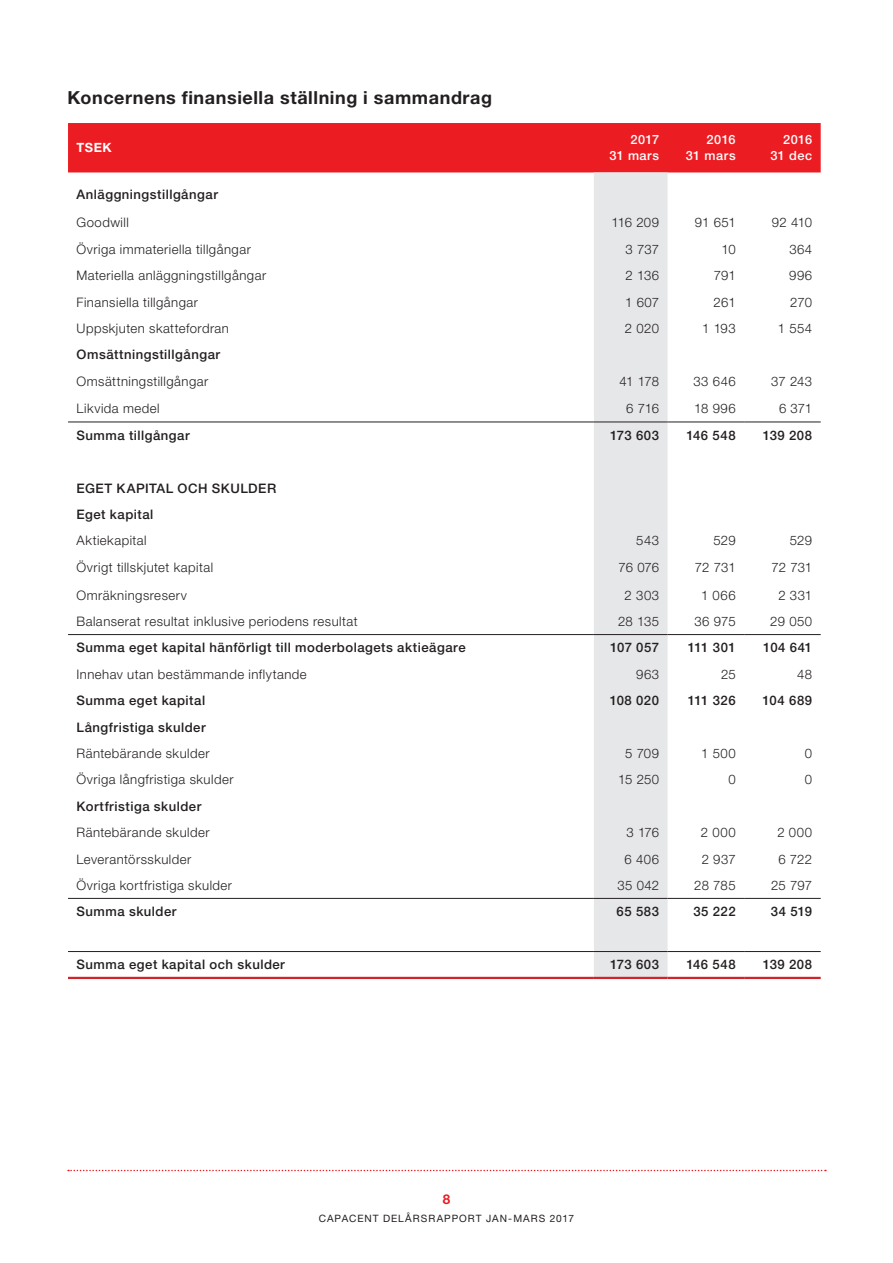
<style>
.page{position:relative;width:893px;height:1263px;background:#fff}
.page>*{position:absolute;margin:0;border:0;box-sizing:border-box;transform-origin:0 0}
.t1{font:700 18px "Helvetica Neue LT Std";letter-spacing:.03em;color:#231f20}
.t2{font:700 13.5px "Helvetica Neue LT Std";color:#eb1d23}
.Table_body_text{font:300 13.2px "Helvetica Neue LT Std";letter-spacing:.035em;color:#231f20}
.Table_body_text_bold{font:500 13.2px "Helvetica Neue LT Std";letter-spacing:.04em;color:#231f20}
.Table_body_text-2{font:500 13.2px "Helvetica Neue LT Std";letter-spacing:.04em;color:#231f20}
.Table_body_text-3{font:500 12.75px/15.8px "Helvetica Neue LT Std";letter-spacing:.04em;color:#fff;text-align:right}
.Table_body_text-4{font:700 12.75px "Helvetica Neue LT Std";color:#fff}
.t3{font:10.2px "Helvetica Neue LT Std";letter-spacing:.1em;color:#231f20}
</style>
<div class="page">
<svg style="left:68px;top:1170px;width:758px;height:1px"></svg>
<div style="left:68px;top:123px;width:753px;height:49px;background:#eb1d23"></div>
<div style="left:594px;top:172px;width:74px;height:805px;background:#e6e7e9"></div>
<hr style="left:68px;top:422px;width:526px;height:1px;background:#231f20">
<hr style="left:594px;top:422px;width:74px;height:1px;background:#231f20">
<hr style="left:668px;top:422px;width:76px;height:1px;background:#231f20">
<hr style="left:744px;top:422px;width:77px;height:1px;background:#231f20">
<hr style="left:68px;top:634px;width:526px;height:1px;background:#231f20">
<hr style="left:594px;top:634px;width:74px;height:1px;background:#231f20">
<hr style="left:668px;top:634px;width:76px;height:1px;background:#231f20">
<hr style="left:744px;top:634px;width:77px;height:1px;background:#231f20">
<hr style="left:68px;top:951px;width:526px;height:1px;background:#231f20">
<hr style="left:594px;top:951px;width:74px;height:1px;background:#231f20">
<hr style="left:668px;top:951px;width:76px;height:1px;background:#231f20">
<hr style="left:744px;top:951px;width:77px;height:1px;background:#231f20">
<hr style="left:68px;top:977px;width:526px;height:2px;background:#d1232a">
<hr style="left:594px;top:977px;width:74px;height:2px;background:#d1232a">
<hr style="left:668px;top:977px;width:76px;height:2px;background:#d1232a">
<hr style="left:744px;top:977px;width:77px;height:2px;background:#d1232a">
<hr style="left:68px;top:898px;width:526px;height:1px;background:#231f20">
<hr style="left:594px;top:898px;width:74px;height:1px;background:#231f20">
<hr style="left:668px;top:898px;width:76px;height:1px;background:#231f20">
<hr style="left:744px;top:898px;width:77px;height:1px;background:#231f20">
<p class="t1" style="left:68px;top:86px;width:426px">Koncernens finansiella ställning i sammandrag</p>
<p class="Table_body_text-4" style="left:77px;top:140px;width:37px">TSEK</p>
<p class="Table_body_text-3" style="left:630px;top:132px;width:30px">2017</p>
<p class="Table_body_text-3" style="left:609px;top:148px;width:51px">31 mars</p>
<p class="Table_body_text-3" style="left:707px;top:132px;width:31px">2016</p>
<p class="Table_body_text-3" style="left:686px;top:148px;width:51px">31 mars</p>
<p class="Table_body_text-3" style="left:770px;top:132px;width:43px">2016<br>31 dec</p>
<p class="Table_body_text_bold" style="left:77px;top:186px;width:143px">Anläggningstillgångar</p>
<p class="Table_body_text" style="left:77px;top:215px;width:54px">Goodwill</p>
<p class="Table_body_text" style="left:612px;top:215px;width:49px">116 209</p>
<p class="Table_body_text" style="left:695px;top:215px;width:42px">91 651</p>
<p class="Table_body_text" style="left:772px;top:215px;width:42px">92 410</p>
<p class="Table_body_text" style="left:77px;top:241px;width:176px">Övriga immateriella tillgångar</p>
<p class="Table_body_text" style="left:626px;top:241px;width:35px">3 737</p>
<p class="Table_body_text" style="left:721px;top:241px;width:16px">10</p>
<p class="Table_body_text" style="left:789px;top:241px;width:24px">364</p>
<p class="Table_body_text" style="left:77px;top:267px;width:191px">Materiella anläggningstillgångar</p>
<p class="Table_body_text" style="left:625px;top:267px;width:35px">2 136</p>
<p class="Table_body_text" style="left:714px;top:267px;width:23px">791</p>
<p class="Table_body_text" style="left:789px;top:267px;width:24px">996</p>
<p class="Table_body_text" style="left:77px;top:294px;width:123px">Finansiella tillgångar</p>
<p class="Table_body_text" style="left:625px;top:294px;width:36px">1 607</p>
<p class="Table_body_text" style="left:713px;top:294px;width:24px">261</p>
<p class="Table_body_text" style="left:790px;top:294px;width:23px">270</p>
<p class="Table_body_text" style="left:77px;top:320px;width:154px">Uppskjuten skattefordran</p>
<p class="Table_body_text" style="left:625px;top:320px;width:36px">2 020</p>
<p class="Table_body_text" style="left:702px;top:320px;width:35px">1 193</p>
<p class="Table_body_text" style="left:778px;top:320px;width:36px">1 554</p>
<p class="Table_body_text_bold" style="left:77px;top:347px;width:145px">Omsättningstillgångar</p>
<p class="Table_body_text" style="left:77px;top:373px;width:133px">Omsättningstillgångar</p>
<p class="Table_body_text" style="left:620px;top:373px;width:41px">41 178</p>
<p class="Table_body_text" style="left:693px;top:373px;width:44px">33 646</p>
<p class="Table_body_text" style="left:771px;top:373px;width:43px">37 243</p>
<p class="Table_body_text" style="left:77px;top:401px;width:85px">Likvida medel</p>
<p class="Table_body_text" style="left:626px;top:401px;width:34px">6 716</p>
<p class="Table_body_text" style="left:694px;top:401px;width:43px">18 996</p>
<p class="Table_body_text" style="left:779px;top:401px;width:35px">6 371</p>
<p class="Table_body_text_bold" style="left:77px;top:427px;width:115px">Summa tillgångar</p>
<p class="Table_body_text_bold" style="left:610px;top:427px;width:51px">173 603</p>
<p class="Table_body_text_bold" style="left:686px;top:427px;width:51px">146 548</p>
<p class="Table_body_text_bold" style="left:763px;top:427px;width:51px">139 208</p>
<p class="Table_body_text-2" style="left:77px;top:480px;width:201px">EGET KAPITAL OCH SKULDER</p>
<p class="Table_body_text_bold" style="left:77px;top:506px;width:78px">Eget kapital</p>
<p class="Table_body_text" style="left:77px;top:533px;width:72px">Aktiekapital</p>
<p class="Table_body_text" style="left:636px;top:533px;width:24px">543</p>
<p class="Table_body_text" style="left:713px;top:533px;width:24px">529</p>
<p class="Table_body_text" style="left:790px;top:533px;width:24px">529</p>
<p class="Table_body_text" style="left:77px;top:559px;width:138px">Övrigt tillskjutet kapital</p>
<p class="Table_body_text" style="left:618px;top:559px;width:42px">76 076</p>
<p class="Table_body_text" style="left:695px;top:559px;width:42px">72 731</p>
<p class="Table_body_text" style="left:771px;top:559px;width:42px">72 731</p>
<p class="Table_body_text" style="left:77px;top:587px;width:112px">Omräkningsreserv</p>
<p class="Table_body_text" style="left:625px;top:587px;width:36px">2 303</p>
<p class="Table_body_text" style="left:701px;top:587px;width:36px">1 066</p>
<p class="Table_body_text" style="left:778px;top:587px;width:35px">2 331</p>
<p class="Table_body_text" style="left:77px;top:613px;width:283px">Balanserat resultat inklusive periodens resultat</p>
<p class="Table_body_text" style="left:618px;top:613px;width:42px">28 135</p>
<p class="Table_body_text" style="left:694px;top:613px;width:43px">36 975</p>
<p class="Table_body_text" style="left:770px;top:613px;width:43px">29 050</p>
<p class="Table_body_text_bold" style="left:77px;top:640px;width:391px">Summa eget kapital hänförligt till moderbolagets aktieägare</p>
<p class="Table_body_text_bold" style="left:610px;top:640px;width:51px">107 057</p>
<p class="Table_body_text_bold" style="left:688px;top:640px;width:49px">111 301</p>
<p class="Table_body_text_bold" style="left:763px;top:640px;width:50px">104 641</p>
<p class="Table_body_text" style="left:77px;top:666px;width:232px">Innehav utan bestämmande inflytande</p>
<p class="Table_body_text" style="left:636px;top:666px;width:24px">963</p>
<p class="Table_body_text" style="left:721px;top:666px;width:16px">25</p>
<p class="Table_body_text" style="left:797px;top:666px;width:17px">48</p>
<p class="Table_body_text_bold" style="left:77px;top:693px;width:130px">Summa eget kapital</p>
<p class="Table_body_text_bold" style="left:610px;top:693px;width:51px">108 020</p>
<p class="Table_body_text_bold" style="left:688px;top:693px;width:49px">111 326</p>
<p class="Table_body_text_bold" style="left:762px;top:693px;width:51px">104 689</p>
<p class="Table_body_text_bold" style="left:77px;top:719px;width:131px">Långfristiga skulder</p>
<p class="Table_body_text" style="left:77px;top:745px;width:135px">Räntebärande skulder</p>
<p class="Table_body_text" style="left:625px;top:745px;width:36px">5 709</p>
<p class="Table_body_text" style="left:701px;top:745px;width:36px">1 500</p>
<p class="Table_body_text" style="left:805px;top:745px;width:9px">0</p>
<p class="Table_body_text" style="left:77px;top:772px;width:159px">Övriga långfristiga skulder</p>
<p class="Table_body_text" style="left:618px;top:772px;width:42px">15 250</p>
<p class="Table_body_text" style="left:728px;top:772px;width:9px">0</p>
<p class="Table_body_text" style="left:805px;top:772px;width:9px">0</p>
<p class="Table_body_text_bold" style="left:77px;top:798px;width:126px">Kortfristiga skulder</p>
<p class="Table_body_text" style="left:77px;top:824px;width:135px">Räntebärande skulder</p>
<p class="Table_body_text" style="left:626px;top:824px;width:34px">3 176</p>
<p class="Table_body_text" style="left:701px;top:824px;width:36px">2 000</p>
<p class="Table_body_text" style="left:777px;top:824px;width:36px">2 000</p>
<p class="Table_body_text" style="left:77px;top:851px;width:116px">Leverantörsskulder</p>
<p class="Table_body_text" style="left:625px;top:851px;width:36px">6 406</p>
<p class="Table_body_text" style="left:702px;top:851px;width:35px">2 937</p>
<p class="Table_body_text" style="left:778px;top:851px;width:35px">6 722</p>
<p class="Table_body_text" style="left:77px;top:877px;width:157px">Övriga kortfristiga skulder</p>
<p class="Table_body_text" style="left:617px;top:877px;width:43px">35 042</p>
<p class="Table_body_text" style="left:694px;top:877px;width:43px">28 785</p>
<p class="Table_body_text" style="left:771px;top:877px;width:42px">25 797</p>
<p class="Table_body_text_bold" style="left:77px;top:904px;width:101px">Summa skulder</p>
<p class="Table_body_text_bold" style="left:617px;top:904px;width:44px">65 583</p>
<p class="Table_body_text_bold" style="left:693px;top:904px;width:44px">35 222</p>
<p class="Table_body_text_bold" style="left:771px;top:904px;width:43px">34 519</p>
<p class="Table_body_text_bold" style="left:77px;top:957px;width:210px">Summa eget kapital och skulder</p>
<p class="Table_body_text_bold" style="left:610px;top:957px;width:51px">173 603</p>
<p class="Table_body_text_bold" style="left:686px;top:957px;width:51px">146 548</p>
<p class="Table_body_text_bold" style="left:763px;top:957px;width:51px">139 208</p>
<p class="t2" style="left:443px;top:1191px;width:9px">8</p>
<p class="t3" style="left:319px;top:1212px;width:257px">CAPACENT DELÅRSRAPPORT JAN-MARS 2017</p>
</div>
